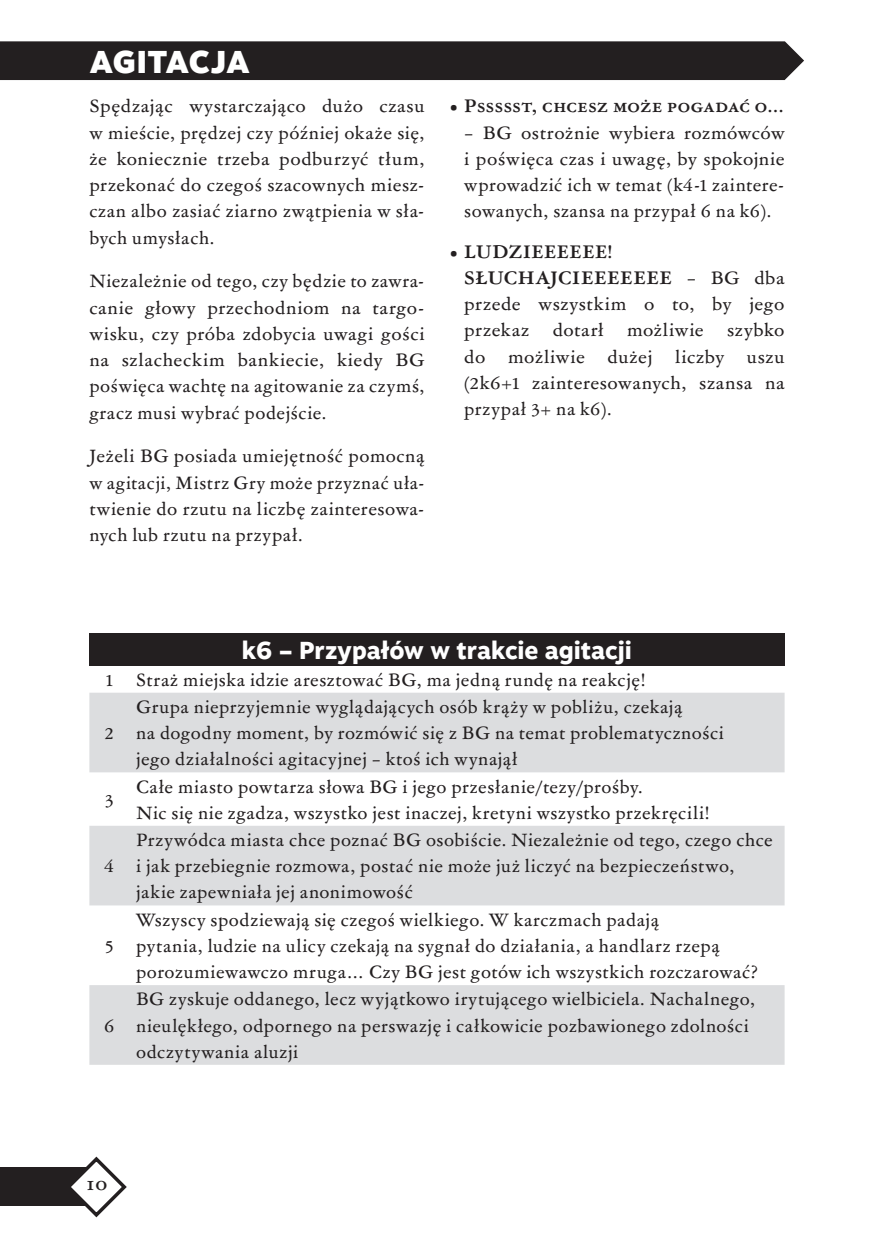
<style>
.page{position:relative;width:874px;height:1241px;background:#fff}
.page>*{position:absolute;margin:0;border:0;box-sizing:border-box;transform-origin:0 0}
.Nagłówek_1{font:900 31.5px "Motiva Sans";letter-spacing:-.015em;color:#fff}
.Tekst_główny{font:800 24.5px "Motiva Sans";color:#fff}
.Tekst_główny-2{font:17.5px/26.2px "Garamond ATF Text";letter-spacing:.035em;color:#231f20}
.t1{font:700 17.5px "Garamond ATF Text";letter-spacing:.03em;color:#231f20}
.s1{font-weight:400}
.s2{font-weight:700}
</style>
<div class="page">
<div style="left:0;top:41px;width:803px;height:39px;background:#231f20"></div>
<div style="left:89px;top:632px;width:695px;height:33px;background:#231f20"></div>
<svg style="left:89px;top:692px;width:695px;height:372px;fill:#dcdddf"></svg>
<div style="left:0;top:1167px;width:96px;height:39px;background:#231f20"></div>
<svg style="left:71px;top:1156px;width:56px;height:62px"></svg>
<p class="Nagłówek_1" style="left:89px;top:38px;width:162px">AGITACJA</p>
<p class="Tekst_główny-2" style="left:89px;top:92px;width:336px;text-align:justify">Spędzając wystarczająco dużo czasu w mieście, prędzej czy później okaże się, że koniecznie trzeba podburzyć tłum, przekonać do czegoś szacownych miesz&shy;czan albo zasiać ziarno zwątpienia w sła&shy;bych umysłach.</p>
<p class="Tekst_główny-2" style="left:89px;top:267px;width:336px;text-align:justify">Niezależnie od tego, czy będzie to zawra&shy;canie głowy przechodniom na targo&shy;wisku, czy próba zdobycia uwagi gości na szlacheckim bankiecie, kiedy BG poświęca wachtę na agitowanie za czymś, gracz musi wybrać podejście.</p>
<p class="Tekst_główny-2" style="left:89px;top:442px;width:336px;text-align:justify">Jeżeli BG posiada umiejętność pomocną w agitacji, Mistrz Gry może przyznać uła&shy;twienie do rzutu na liczbę zainteresowa&shy;nych lub rzutu na przypał.</p>
<p class="t1" style="left:449px;top:93px;width:336px"><span class="s1">•</span> Pssssst, chcesz może pogadać o…</p>
<p class="Tekst_główny-2" style="left:464px;top:119px;width:321px;text-align:justify">– BG ostrożnie wybiera rozmówców i poświęca czas i uwagę, by spokojnie wprowadzić ich w temat (k4-1 zaintere&shy;sowanych, szansa na przypał 6 na k6).</p>
<p class="Tekst_główny-2" style="left:464px;top:237px;width:321px;text-indent:-15px">• <span class="s2">LUDZIEEEEEE!<br>SŁUCHAJCIEEEEEEE</span> – BG dba przede wszystkim o to, by jego przekaz</p>
<p class="Tekst_główny-2" style="left:552px;top:316px;width:52px">dotarł</p>
<p class="Tekst_główny-2" style="left:626px;top:316px;width:78px">możliwie</p>
<p class="Tekst_główny-2" style="left:726px;top:316px;width:59px">szybko</p>
<p class="Tekst_główny-2" style="left:464px;top:342px;width:23px">do</p>
<p class="Tekst_główny-2" style="left:508px;top:342px;width:78px">możliwie</p>
<p class="Tekst_główny-2" style="left:607px;top:342px;width:46px">dużej</p>
<p class="Tekst_główny-2" style="left:675px;top:342px;width:50px">liczby</p>
<p class="Tekst_główny-2" style="left:464px;top:342px;width:321px;text-align:justify;text-indent:282px">uszu (2k6+1 zainteresowanych, szansa na przypał 3+ na k6).</p>
<p class="Tekst_główny" style="left:242px;top:631px;width:391px">k6 – Przypałów w trakcie agitacji</p>
<p class="Tekst_główny-2" style="left:106px;top:665px;width:9px">1</p>
<p class="Tekst_główny-2" style="left:136px;top:665px;width:511px">Straż miejska idzie aresztować BG, ma jedną rundę na reakcję!</p>
<p class="Tekst_główny-2" style="left:104px;top:719px;width:11px">2</p>
<p class="Tekst_główny-2" style="left:136px;top:692px;width:589px">Grupa nieprzyjemnie wyglądających osób krąży w pobliżu, czekają<br>na dogodny moment, by rozmówić się z BG na temat problematyczności jego działalności agitacyjnej – ktoś ich wynajął</p>
<p class="Tekst_główny-2" style="left:105px;top:785px;width:10px">3</p>
<p class="Tekst_główny-2" style="left:104px;top:852px;width:11px">4</p>
<p class="Tekst_główny-2" style="left:105px;top:931px;width:10px">5</p>
<p class="Tekst_główny-2" style="left:104px;top:1011px;width:12px">6</p>
<p class="Tekst_główny-2" style="left:136px;top:772px;width:574px">Całe miasto powtarza słowa BG i jego przesłanie/tezy/prośby.<br>Nic się nie zgadza, wszystko jest inaczej, kretyni wszystko przekręcili!</p>
<p class="Tekst_główny-2" style="left:136px;top:825px;width:637px">Przywódca miasta chce poznać BG osobiście. Niezależnie od tego, czego chce i jak przebiegnie rozmowa, postać nie może już liczyć na bezpieczeństwo, jakie zapewniała jej anonimowość</p>
<p class="Tekst_główny-2" style="left:136px;top:905px;width:623px">Wszyscy spodziewają się czegoś wielkiego. W karczmach padają<br>pytania, ludzie na ulicy czekają na sygnał do działania, a handlarz rzepą porozumiewawczo mruga… Czy BG jest gotów ich wszystkich rozczarować?</p>
<p class="Tekst_główny-2" style="left:136px;top:985px;width:620px">BG zyskuje oddanego, lecz wyjątkowo irytującego wielbiciela. Nachalnego, nieulękłego, odpornego na perswazję i całkowicie pozbawionego zdolności odczytywania aluzji</p>
<p class="t1" style="left:87px;top:1170px;width:23px">10</p>
</div>
